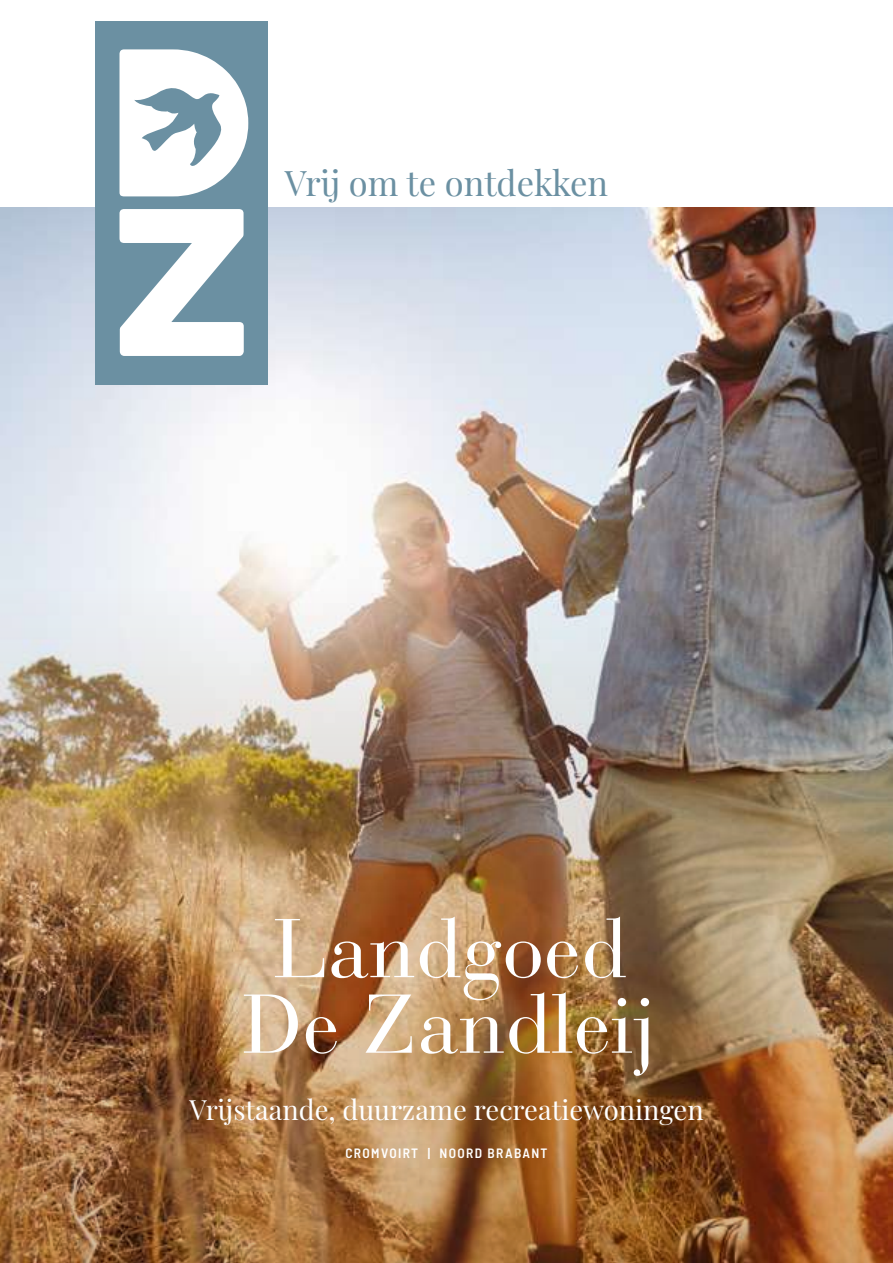
<style>
.page{position:relative;width:893px;height:1263px;background:#fff}
.page>*{position:absolute;margin:0;border:0;box-sizing:border-box;transform-origin:0 0}
.t1{font:34.5px "Playfair Display";color:#6b90a2}
.t2{font:27.3px "Playfair Display";color:#fff}
.t3{font:600 semi-condensed 13.5px "Barlow";letter-spacing:.1em;color:#fff}
</style>
<div class="page">
<img style="left:0;top:207px;width:893px;height:320px">
<div style="left:96px;top:21px;width:172px;height:363px;background:#6b90a2"></div>
<svg style="left:120px;top:209px;width:124px;height:147px"></svg>
<svg style="left:120px;top:49px;width:128px;height:147px"></svg>
<img style="left:0;top:527px;width:893px;height:736px">
<img style="left:244px;top:916px;width:405px;height:160px">
<p class="t1" style="left:285px;top:156px;width:325px">Vrij om te ontdekken</p>
<p class="t2" style="left:189px;top:1089px;width:516px">Vrijstaande, duurzame recreatiewoningen</p>
<p class="t3" style="left:345px;top:1145px;width:204px">CROMVOIRT | NOORD BRABANT</p>
</div>
